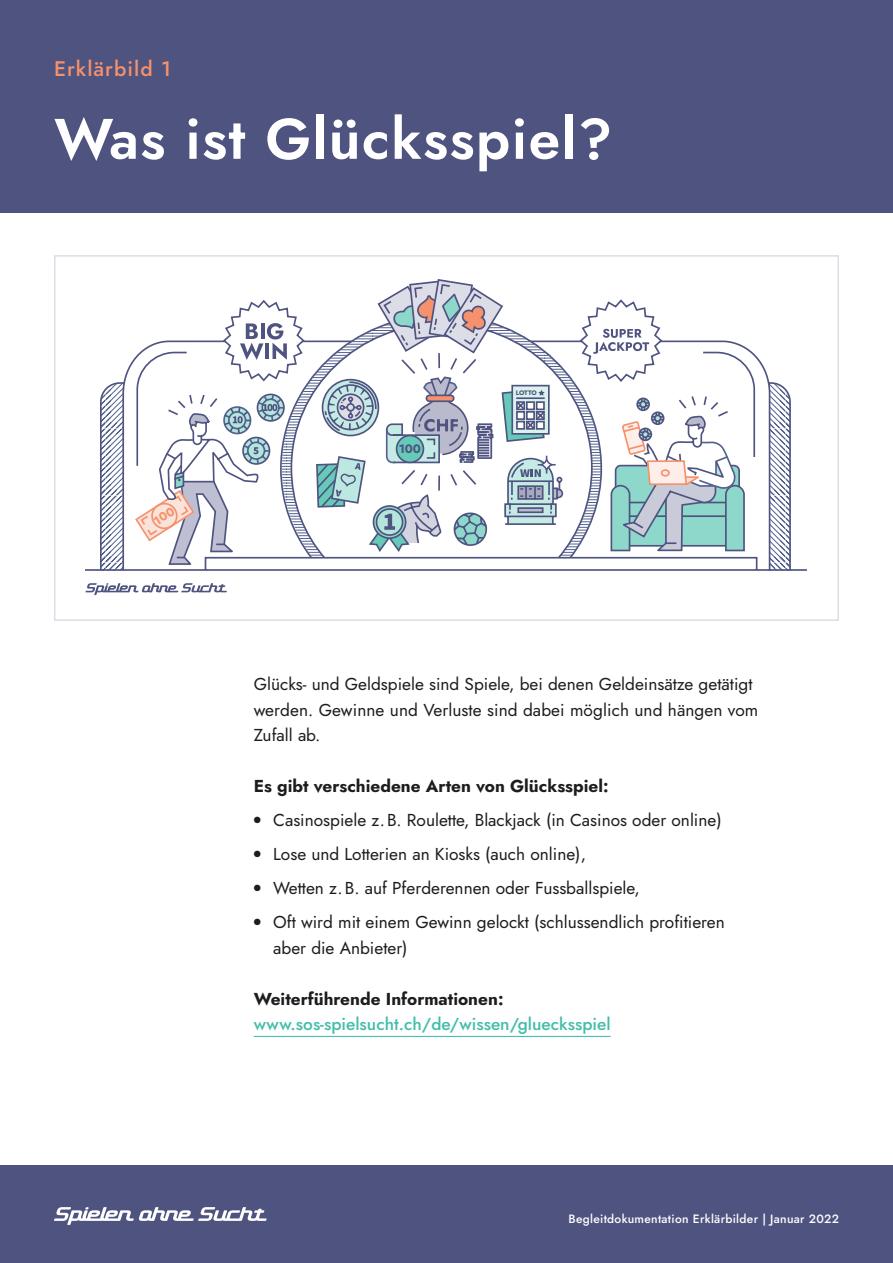
<style>
.page{position:relative;width:893px;height:1263px;background:#fff}
.page>*{position:absolute;margin:0;border:0;box-sizing:border-box;transform-origin:0 0}
.t1{font:600 57px "Jost";letter-spacing:.025em;color:#fff}
.t2{font:500 21px "Jost";letter-spacing:.05em;color:#f5916c}
.t3{font:17.25px/25.5px "Jost";color:#1d1d1b}
.t4{font:700 17.25px "Jost";color:#1d1d1b}
.t5{font:500 17.25px "Jost";color:#41bda8}
.t6{font:700 12.15px "Jost";color:#4f5380}
.t7{font:500 12px "Jost";letter-spacing:.025em;color:#fff}
.t8{font:700 6.45px "Jost";letter-spacing:-.025em;color:#4f5380}
</style>
<div class="page">
<div style="left:0;top:0;width:893px;height:213px;background:#4f5380"></div>
<div style="left:0;top:1165px;width:893px;height:98px;background:#4f5380"></div>
<svg style="left:54px;top:1207px;width:213px;height:18px"></svg>
<div style="left:54px;top:255px;width:785px;height:366px;border:2px solid #dcdde6"></div>
<hr style="left:254px;top:1036px;width:357px;height:1px;background:#41bda8">
<svg style="left:85px;top:279px;width:722px;height:316px"></svg>
<p class="t2" style="left:54px;top:55px;width:119px">Erklärbild 1</p>
<h1 class="t1" style="left:54px;top:100px;width:560px">Was ist Glücksspiel?</h1>
<p class="t6" style="left:399px;top:441px;width:24px">100</p>
<p class="t8" style="left:516px;top:388px;width:23px">LOTTO</p>
<p class="t3" style="left:254px;top:672px;width:506px">Glücks- und Geldspiele sind Spiele, bei denen Geldeinsätze getätigt werden. Gewinne und Verluste sind dabei möglich und hängen vom<br>Zufall ab.</p>
<p class="t4" style="left:254px;top:775px;width:356px">Es gibt verschiedene Arten von Glücksspiel:</p>
<p class="t3" style="left:254px;top:808px;width:469px">● Casinospiele z.B. Roulette, Blackjack (in Casinos oder online)</p>
<p class="t3" style="left:254px;top:842px;width:334px">● Lose und Lotterien an Kiosks (auch online),</p>
<p class="t3" style="left:254px;top:876px;width:388px">● Wetten z.B. auf Pferderennen oder Fussballspiele,</p>
<p class="t3" style="left:273px;top:910px;width:453px;text-indent:-20px">● Oft wird mit einem Gewinn gelockt (schlussendlich profitieren aber die Anbieter)</p>
<p class="t4" style="left:254px;top:987px;width:251px">Weiterführende Informationen:</p>
<p class="t5" style="left:254px;top:1013px;width:359px">www.sos-spielsucht.ch/de/wissen/gluecksspiel</p>
<p class="t7" style="left:568px;top:1210px;width:272px">Begleitdokumentation Erklärbilder | Januar 2022</p>
</div>
